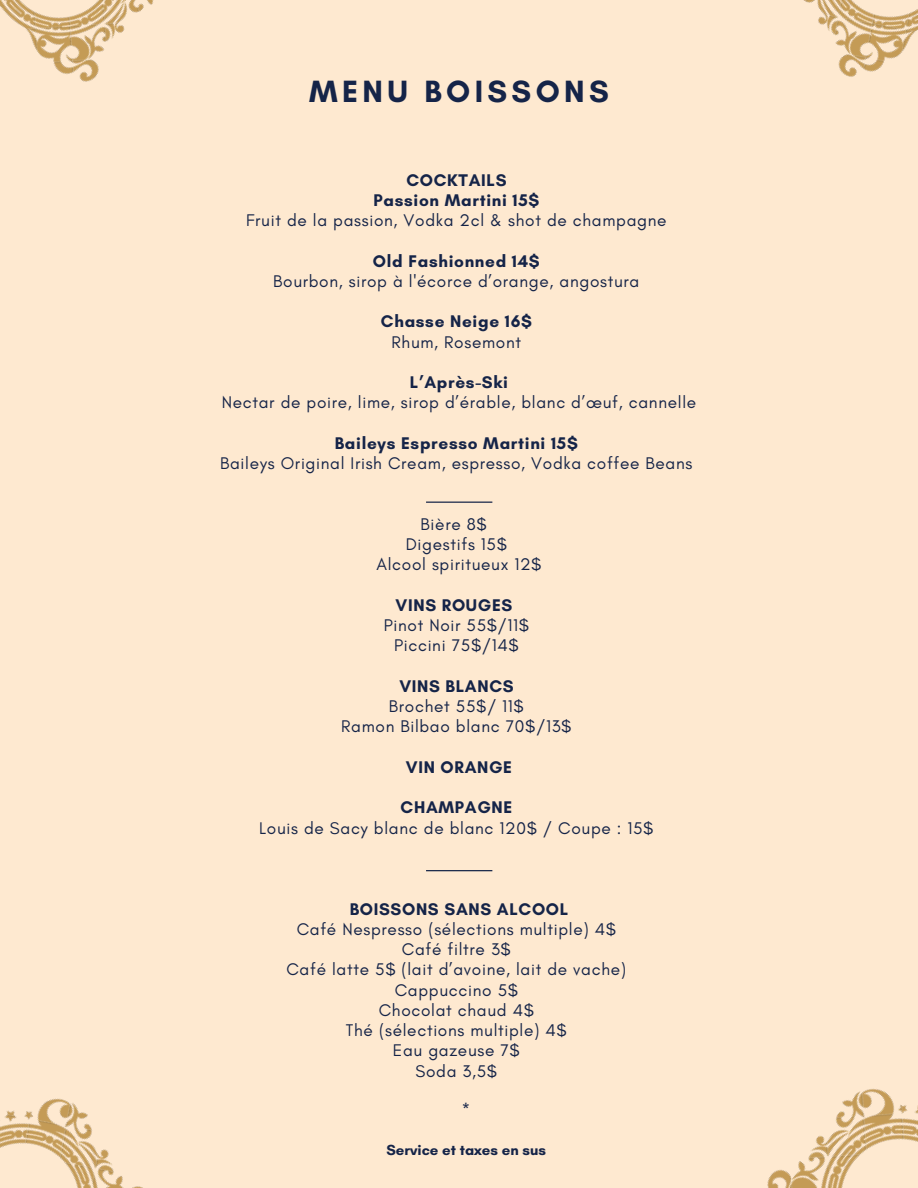
<style>
.page{position:relative;width:918px;height:1188px;background:#fee9d0}
.page>*{position:absolute;margin:0;border:0;box-sizing:border-box;transform-origin:0 0}
.t1{font:700 31.35px "Glacial Indifference";letter-spacing:.14em;color:#152448}
.t2{font:17.25px/20.2px "Glacial Indifference";letter-spacing:.04em;color:#152448;text-align:center}
.t3{font:700 17.25px/20.2px "Glacial Indifference";letter-spacing:.04em;color:#152448;text-align:center}
.t4{font:700 15px "Glacial Indifference";color:#152448}
</style>
<div class="page">
<img style="left:804px;top:0;width:114px;height:77px">
<img style="left:0;top:0;width:154px;height:82px">
<img style="left:0;top:1098px;width:143px;height:90px">
<img style="left:767px;top:1088px;width:151px;height:100px">
<svg style="left:426px;top:502px;width:66px;height:1px"></svg>
<svg style="left:426px;top:870px;width:66px;height:1px"></svg>
<h1 class="t1" style="left:309px;top:73px;width:301px">MENU BOISSONS</h1>
<p class="t3" style="left:374px;top:170px;width:167px">COCKTAILS<br>Passion Martini 15$</p>
<p class="t2" style="left:246px;top:210px;width:422px">Fruit de la passion, Vodka 2cl &amp; shot de champagne</p>
<p class="t3" style="left:373px;top:251px;width:168px">Old Fashionned 14$</p>
<p class="t2" style="left:273px;top:271px;width:368px">Bourbon, sirop à l'écorce d’orange, angostura</p>
<p class="t3" style="left:381px;top:311px;width:153px">Chasse Neige 16$</p>
<p class="t2" style="left:392px;top:332px;width:131px">Rhum, Rosemont</p>
<p class="t3" style="left:410px;top:372px;width:99px">L’Après-Ski</p>
<p class="t2" style="left:222px;top:392px;width:476px">Nectar de poire, lime, sirop d’érable, blanc d’œuf, cannelle</p>
<p class="t3" style="left:335px;top:433px;width:245px">Baileys Espresso Martini 15$</p>
<p class="t2" style="left:220px;top:453px;width:474px">Baileys Original Irish Cream, espresso, Vodka coffee Beans</p>
<p class="t2" style="left:421px;top:514px;width:68px">Bière 8$</p>
<p class="t2" style="left:406px;top:534px;width:103px">Digestifs 15$</p>
<p class="t2" style="left:377px;top:554px;width:166px">Alcool spiritueux 12$</p>
<p class="t3" style="left:396px;top:595px;width:118px">VINS ROUGES</p>
<p class="t2" style="left:384px;top:615px;width:147px">Pinot Noir 55$/11$<br>Piccini 75$/14$</p>
<p class="t3" style="left:399px;top:676px;width:116px">VINS BLANCS</p>
<p class="t2" style="left:341px;top:696px;width:232px">Brochet 55$/ 11$<br>Ramon Bilbao blanc 70$/13$</p>
<p class="t3" style="left:406px;top:757px;width:108px">VIN ORANGE</p>
<p class="t3" style="left:401px;top:797px;width:113px">CHAMPAGNE</p>
<p class="t2" style="left:259px;top:818px;width:396px">Louis de Sacy blanc de blanc 120$ / Coupe : 15$</p>
<p class="t3" style="left:350px;top:899px;width:220px">BOISSONS SANS ALCOOL</p>
<p class="t2" style="left:286px;top:919px;width:341px">Café Nespresso (sélections multiple) 4$<br>Café filtre 3$<br>Café latte 5$ (lait d’avoine, lait de vache)<br>Cappuccino 5$<br>Chocolat chaud 4$<br>Thé (sélections multiple) 4$<br>Eau gazeuse 7$<br>Soda 3,5$</p>
<p class="t4" style="left:462px;top:1100px;width:9px">*</p>
<p class="t4" style="left:386px;top:1141px;width:161px">Service et taxes en sus</p>
</div>
